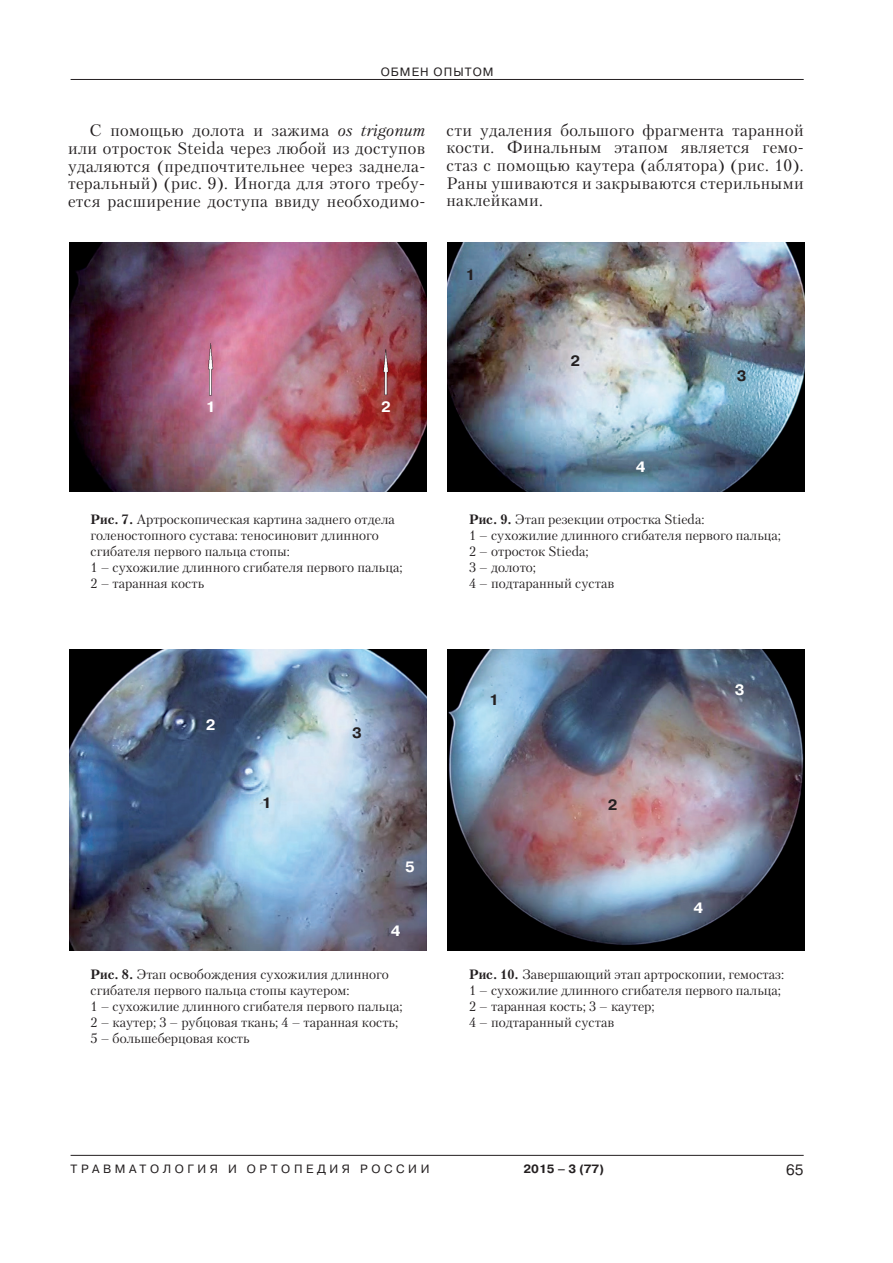
<style>
.page{position:relative;width:893px;height:1263px;background:#fff}
.page>*{position:absolute;margin:0;border:0;box-sizing:border-box;transform-origin:0 0}
.t1{font:16.5px/17.7px "Petersburg C";letter-spacing:.02em;color:#231f20;text-align:justify}
.t2{font:700 15px "Pragmatica C";color:#fff}
.t3{font:700 15px "Pragmatica C";color:#231f20}
.t4{font:15px "Pragmatica C";color:#231f20}
.t5{font:13.5px/16.2px "Petersburg C";color:#231f20}
.t6{font:12px "Pragmatica C";letter-spacing:.3em;color:#231f20}
.t7{font:12px "Pragmatica C";letter-spacing:.09em;color:#231f20}
.t8{font:700 12px "Pragmatica C";color:#231f20}
.s1{font-style:italic}
.s2{font-weight:700}
</style>
<div class="page">
<hr style="left:71px;top:79px;width:733px;height:1px;background:#231f20">
<hr style="left:71px;top:1155px;width:733px;height:1px;background:#231f20">
<img style="left:69px;top:242px;width:357px;height:250px">
<img style="left:448px;top:242px;width:357px;height:250px">
<img style="left:69px;top:649px;width:357px;height:301px">
<img style="left:448px;top:649px;width:357px;height:301px">
<p class="t7" style="left:381px;top:65px;width:114px">обмен опытом</p>
<p class="t1" style="left:68px;top:121px;width:359px;text-indent:21px">С помощью долота и зажима <span class="s1">os trigonum </span>или отросток Steida через любой из доступов удаляются (предпочтительнее через заднела&shy;теральный) (рис. 9). Иногда для этого требу&shy;ется расширение доступа ввиду необходимо-</p>
<p class="t1" style="left:446px;top:121px;width:359px">сти удаления большого фрагмента таранной кости. Финальным этапом является гемо&shy;стаз с помощью каутера (аблятора) (рис. 10).<br>Раны ушиваются и закрываются стерильными наклейками.</p>
<p class="t2" style="left:206px;top:399px;width:11px">1</p>
<p class="t2" style="left:381px;top:399px;width:11px">2</p>
<p class="t5" style="left:91px;top:511px;width:314px"><span class="s2">Рис. 7.</span> Артроскопическая картина заднего отдела голеностопного сустава: теносиновит длинного сгибателя первого пальца стопы:<br>1 – сухожилие длинного сгибателя первого пальца; 2 – таранная кость</p>
<p class="t2" style="left:206px;top:717px;width:11px">2</p>
<p class="t3" style="left:262px;top:795px;width:11px">1</p>
<p class="t3" style="left:352px;top:724px;width:11px">3</p>
<p class="t2" style="left:405px;top:858px;width:11px">5</p>
<p class="t2" style="left:391px;top:922px;width:11px">4</p>
<p class="t5" style="left:91px;top:965px;width:314px"><span class="s2">Рис. 8.</span> Этап освобождения сухожилия длинного сгибателя первого пальца стопы каутером:<br>1 – сухожилие длинного сгибателя первого пальца; 2 – каутер; 3 – рубцовая ткань; 4 – таранная кость; 5 – большеберцовая кость</p>
<p class="t3" style="left:465px;top:267px;width:11px">1</p>
<p class="t3" style="left:571px;top:352px;width:11px">2</p>
<p class="t2" style="left:636px;top:458px;width:11px">4</p>
<p class="t3" style="left:737px;top:367px;width:11px">3</p>
<p class="t5" style="left:469px;top:511px;width:314px"><span class="s2">Рис. 9.</span> Этап резекции отростка Stieda:<br>1 – сухожилие длинного сгибателя первого пальца;<br>2 – отросток Stieda;<br>3 – долото;<br>4 – подтаранный сустав</p>
<p class="t3" style="left:489px;top:691px;width:11px">1</p>
<p class="t3" style="left:608px;top:796px;width:11px">2</p>
<p class="t2" style="left:735px;top:681px;width:11px">3</p>
<p class="t2" style="left:693px;top:899px;width:11px">4</p>
<p class="t5" style="left:469px;top:965px;width:317px"><span class="s2">Рис. 10.</span> Завершающий этап артроскопии, гемостаз:<br>1 – сухожилие длинного сгибателя первого пальца; 2 – таранная кость; 3 – каутер;<br>4 – подтаранный сустав</p>
<p class="t6" style="left:71px;top:1162px;width:360px">травматология и ортопедия россии</p>
<p class="t8" style="left:523px;top:1162px;width:82px">2015 – 3 (77)</p>
<p class="t4" style="left:786px;top:1161px;width:19px">65</p>
</div>
